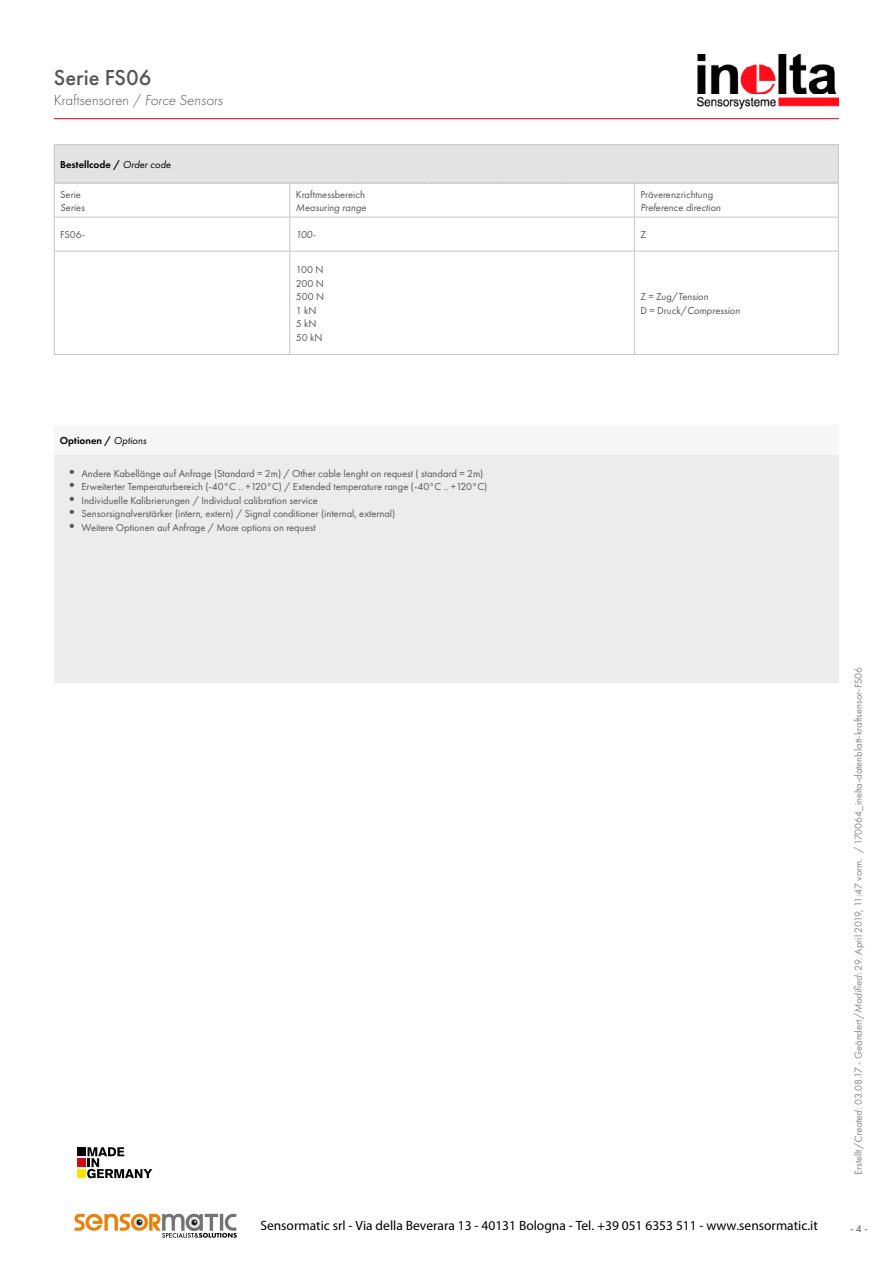
<style>
.page{position:relative;width:893px;height:1263px;background:#fff}
.page>*{position:absolute;margin:0;border:0;box-sizing:border-box;transform-origin:0 0}
.t1{font:500 22.5px "Futura PT";color:#565656}
.t2{font:300 15px "Futura PT";color:#565656}
.t3{font:13.5px "Myriad Pro";color:#000}
.t4{font:10.5px/13.5px "Futura PT";color:#565656}
.t5{font:10.5px "Futura PT";color:#878786}
.t6{font:italic 10.5px/13.5px "Futura PT";color:#565656}
.t7{font:600 10.5px "Futura PT";color:#000}
.s1{font-style:italic}
.s2{font-weight:400;font-style:italic}
.s3{font-style:normal}
.s4{font-weight:300;font-size:15px}
</style>
<div class="page">
<hr style="left:54px;top:118px;width:785px;height:1px;background:#e3000f">
<img style="left:697px;top:54px;width:142px;height:55px">
<div style="left:54px;top:425px;width:785px;height:30px;background:#f7f7f7"></div>
<div style="left:54px;top:455px;width:785px;height:228px;background:#ececed"></div>
<div style="left:54px;top:145px;width:784px;height:38px;background:#e3e3e3"></div>
<hr style="left:634px;top:184px;width:1px;height:33px;background:#c5c6c6">
<hr style="left:634px;top:217px;width:1px;height:34px;background:#c5c6c6">
<hr style="left:290px;top:251px;width:69px;height:1px;background:#c5c6c6">
<hr style="left:359px;top:251px;width:69px;height:1px;background:#c5c6c6">
<hr style="left:428px;top:251px;width:69px;height:1px;background:#c5c6c6">
<hr style="left:497px;top:251px;width:68px;height:1px;background:#c5c6c6">
<hr style="left:565px;top:251px;width:69px;height:1px;background:#c5c6c6">
<hr style="left:634px;top:251px;width:204px;height:1px;background:#c5c6c6">
<hr style="left:634px;top:251px;width:1px;height:103px;background:#c5c6c6">
<hr style="left:54px;top:144px;width:236px;height:1px;background:#c5c6c6">
<hr style="left:54px;top:145px;width:1px;height:37px;background:#c5c6c6">
<hr style="left:290px;top:144px;width:69px;height:1px;background:#c5c6c6">
<hr style="left:359px;top:144px;width:69px;height:1px;background:#c5c6c6">
<hr style="left:428px;top:144px;width:69px;height:1px;background:#c5c6c6">
<hr style="left:497px;top:144px;width:68px;height:1px;background:#c5c6c6">
<hr style="left:565px;top:144px;width:69px;height:1px;background:#c5c6c6">
<hr style="left:634px;top:144px;width:204px;height:1px;background:#c5c6c6">
<hr style="left:838px;top:145px;width:1px;height:37px;background:#c5c6c6">
<hr style="left:838px;top:217px;width:1px;height:34px;background:#c5c6c6">
<hr style="left:838px;top:251px;width:1px;height:103px;background:#c5c6c6">
<hr style="left:290px;top:354px;width:69px;height:1px;background:#c5c6c6">
<hr style="left:359px;top:354px;width:69px;height:1px;background:#c5c6c6">
<hr style="left:428px;top:354px;width:69px;height:1px;background:#c5c6c6">
<hr style="left:497px;top:354px;width:68px;height:1px;background:#c5c6c6">
<hr style="left:565px;top:354px;width:69px;height:1px;background:#c5c6c6">
<hr style="left:634px;top:354px;width:204px;height:1px;background:#c5c6c6">
<hr style="left:290px;top:182px;width:69px;height:2px;background:#c5c6c6">
<hr style="left:359px;top:182px;width:69px;height:2px;background:#c5c6c6">
<hr style="left:428px;top:182px;width:69px;height:2px;background:#c5c6c6">
<hr style="left:497px;top:182px;width:68px;height:2px;background:#c5c6c6">
<hr style="left:565px;top:182px;width:69px;height:2px;background:#c5c6c6">
<hr style="left:634px;top:182px;width:204px;height:2px;background:#c5c6c6">
<hr style="left:838px;top:184px;width:1px;height:33px;background:#c5c6c6">
<hr style="left:290px;top:217px;width:69px;height:1px;background:#c5c6c6">
<hr style="left:359px;top:217px;width:69px;height:1px;background:#c5c6c6">
<hr style="left:428px;top:217px;width:69px;height:1px;background:#c5c6c6">
<hr style="left:497px;top:217px;width:68px;height:1px;background:#c5c6c6">
<hr style="left:565px;top:217px;width:69px;height:1px;background:#c5c6c6">
<hr style="left:634px;top:217px;width:204px;height:1px;background:#c5c6c6">
<hr style="left:289px;top:184px;width:1px;height:33px;background:#c5c6c6">
<hr style="left:289px;top:217px;width:1px;height:34px;background:#c5c6c6">
<hr style="left:54px;top:251px;width:236px;height:1px;background:#c5c6c6">
<hr style="left:289px;top:251px;width:1px;height:103px;background:#c5c6c6">
<hr style="left:54px;top:217px;width:1px;height:34px;background:#c5c6c6">
<hr style="left:54px;top:251px;width:1px;height:103px;background:#c5c6c6">
<hr style="left:54px;top:354px;width:236px;height:1px;background:#c5c6c6">
<hr style="left:54px;top:182px;width:236px;height:2px;background:#c5c6c6">
<hr style="left:54px;top:184px;width:1px;height:33px;background:#c5c6c6">
<hr style="left:54px;top:217px;width:236px;height:1px;background:#c5c6c6">
<svg style="left:87px;top:1147px;width:65px;height:31px"></svg>
<div style="left:77px;top:1147px;width:9px;height:9px;background:#000"></div>
<div style="left:77px;top:1158px;width:9px;height:9px;background:#d20a11"></div>
<div style="left:77px;top:1169px;width:9px;height:9px;background:#ffe200"></div>
<img style="left:74px;top:1213px;width:163px;height:25px">
<h1 class="t1" style="left:54px;top:64px;width:99px">Serie FS06</h1>
<h2 class="t2" style="left:54px;top:91px;width:170px">Kraftsensoren / <span class="s1">Force Sensors</span></h2>
<p class="t7" style="left:60px;top:158px;width:112px">Bestellcode / <span class="s2">Order code</span></p>
<p class="t4" style="left:60px;top:187px;width:22px">Serie</p>
<p class="t6" style="left:60px;top:201px;width:26px">Series</p>
<p class="t4" style="left:296px;top:187px;width:71px">Kraftmessbereich</p>
<p class="t6" style="left:296px;top:201px;width:72px">Measuring range</p>
<p class="t4" style="left:640px;top:187px;width:74px">Präverenzrichtung</p>
<p class="t6" style="left:640px;top:201px;width:82px">Preference direction</p>
<p class="t4" style="left:60px;top:228px;width:26px">FS06-</p>
<p class="t6" style="left:296px;top:228px;width:22px">100-</p>
<p class="t4" style="left:640px;top:228px;width:7px">Z</p>
<p class="t4" style="left:296px;top:263px;width:30px">100 N<br>200 N<br>500 N<br>1 kN<br>5 kN<br>50 kN</p>
<p class="t6" style="left:640px;top:290px;width:101px"><span class="s3">Z = Zug/</span>Tension<br><span class="s3">D = Druck/</span>Compression</p>
<p class="t7" style="left:60px;top:434px;width:88px">Optionen / <span class="s2">Options</span></p>
<p class="t4" style="left:64px;top:466px;width:420px"><span class="s4">•</span> Andere Kabellänge auf Anfrage (Standard = 2m) / Other cable lenght on request ( standard = 2m)</p>
<p class="t4" style="left:64px;top:480px;width:424px"><span class="s4">•</span> Erweiterter Temperaturbereich (-40°C .. +120°C) / Extended temperature range (-40°C .. +120°C)</p>
<p class="t4" style="left:64px;top:493px;width:255px"><span class="s4">•</span> Individuelle Kalibrierungen / Individual calibration service</p>
<p class="t4" style="left:64px;top:507px;width:332px"><span class="s4">•</span> Sensorsignalverstärker (intern, extern) / Signal conditioner (internal, external)</p>
<p class="t4" style="left:64px;top:520px;width:253px"><span class="s4">•</span> Weitere Optionen auf Anfrage / More options on request</p>
<p class="t3" style="left:260px;top:1217px;width:559px">Sensormatic srl - Via della Beverara 13 - 40131 Bologna - Tel. +39 051 6353 511 - www.sensormatic.it</p>
<p class="t5" style="left:852px;top:1175px;width:510px;rotate:-90deg">Erstellt/<span class="s1">Created</span>: 03.08.17 - Geändert/<span class="s1">Modified</span>: 29. April 2019, 11:47 vorm. / 170064_inelta-datenblatt-kraftsensor-FS06</p>
<p class="t4" style="left:850px;top:1221px;width:19px">- 4 -</p>
</div>
